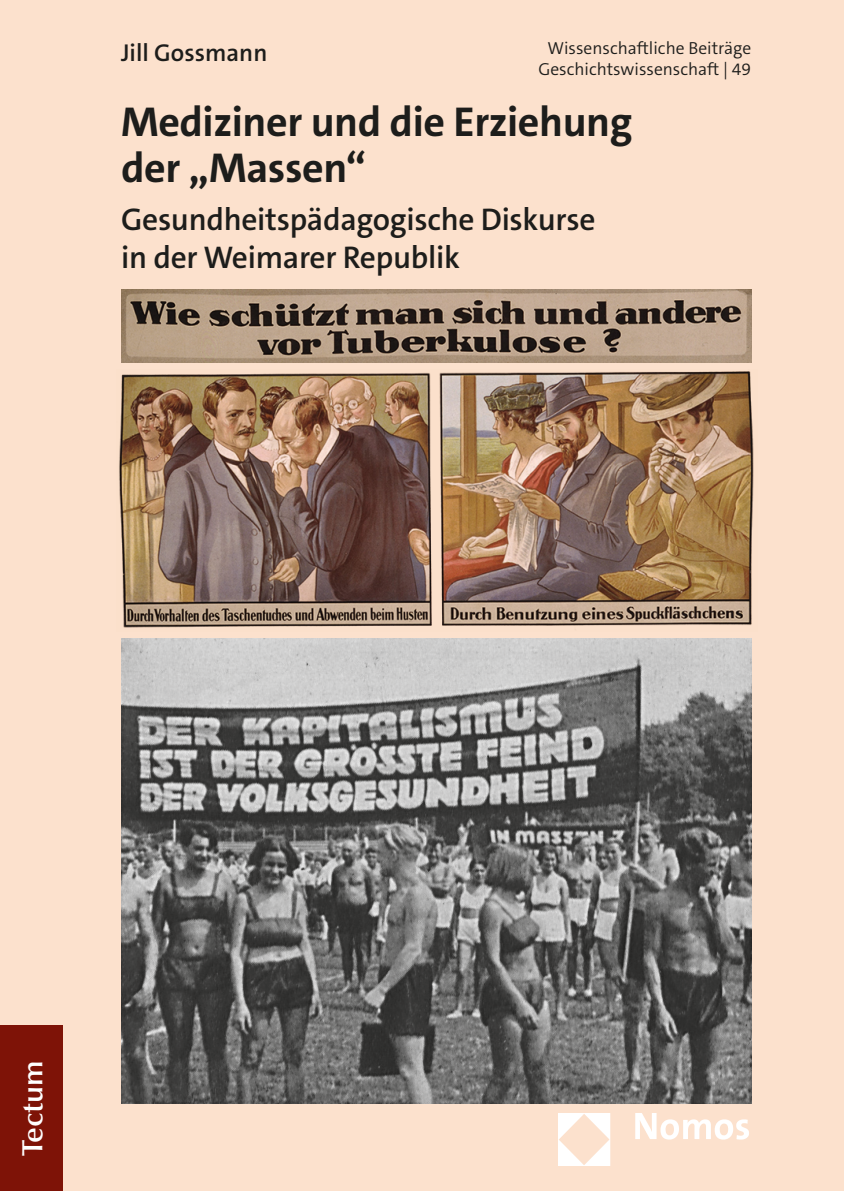
<style>
.page{position:relative;width:844px;height:1191px;background:#fff}
.page>*{position:absolute;margin:0;border:0;box-sizing:border-box;transform-origin:0 0}
.t1{font:700 42px/45.5px "The Sans C5";letter-spacing:-.01em;color:#1d1d1b}
.t2{font:600 31.5px/38.5px "The Sans C5";letter-spacing:-.01em;color:#1d1d1b}
.t3{font:600 29.4px "Optima";color:#fff}
.t4{font:600 24.5px "The Sans C5";color:#1d1d1b}
.t5{font:300 17.5px/21px "The Sans C5";color:#1d1d1b;text-align:center}
</style>
<div class="page">
<div style="left:0;top:0;width:843px;height:1191px;background:#fce1cd"></div>
<div style="left:0;top:1025px;width:63px;height:166px;background:#7e1307"></div>
<img style="left:119px;top:371px;width:635px;height:257px">
<img style="left:121px;top:290px;width:630px;height:72px">
<img style="left:121px;top:638px;width:630px;height:465px">
<img style="left:558px;top:1113px;width:191px;height:52px">
<p class="t4" style="left:121px;top:37px;width:148px">Jill Gossmann</p>
<p class="t5" style="left:538px;top:38px;width:214px">Wissenschaftliche Beiträge<br>Geschichtswissenschaft | 49</p>
<h1 class="t1" style="left:121px;top:99px;width:512px">Mediziner und die Erziehung der „Massen“</h1>
<p class="t2" style="left:121px;top:200px;width:475px">Gesundheitspädagogische Diskurse in der Weimarer Republik</p>
<p class="t3" style="left:15px;top:1156px;width:97px;rotate:-90deg">Tectum</p>
</div>
